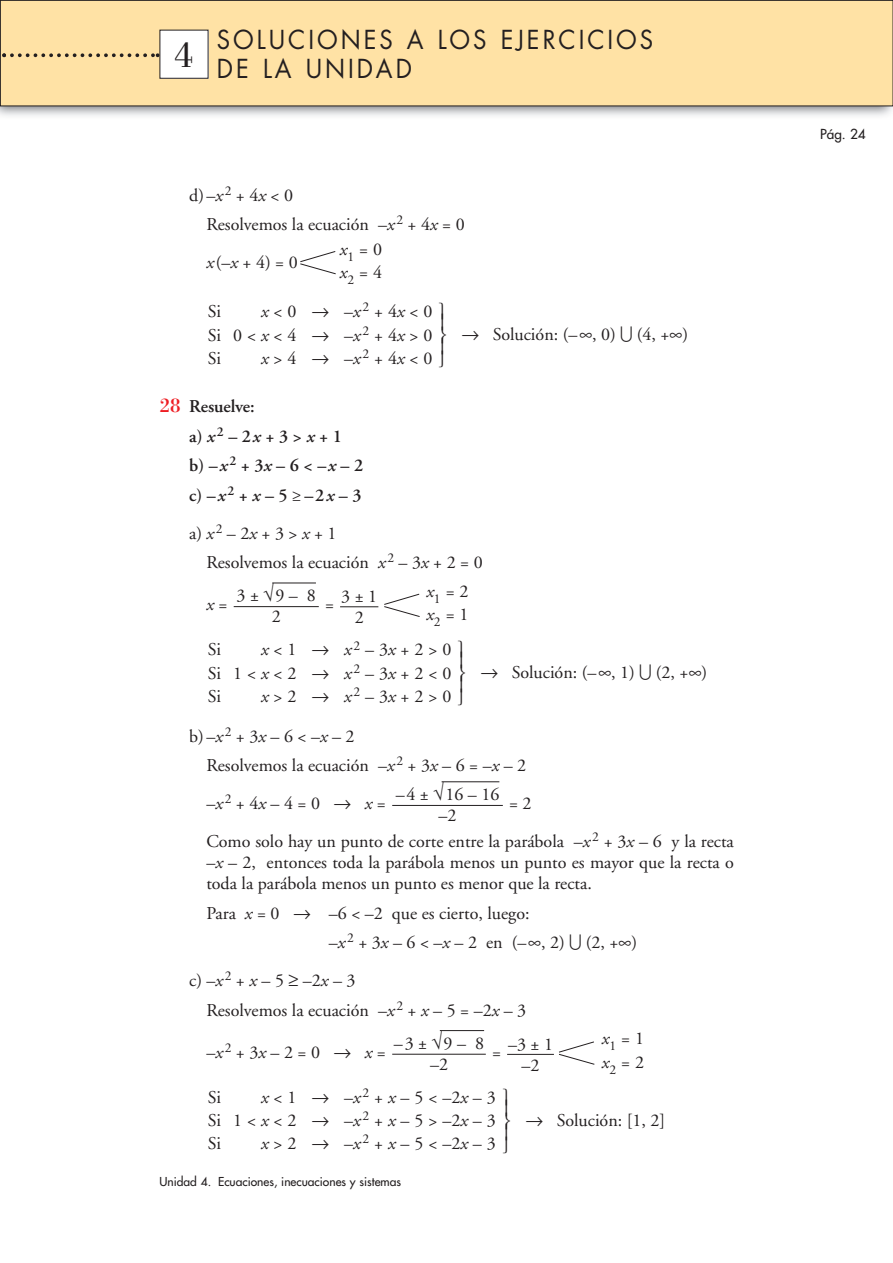
<style>
.page{position:relative;width:893px;height:1263px;background:#fff}
.page>*{position:absolute;margin:0;border:0;box-sizing:border-box;transform-origin:0 0}
.t1{font:37.5px "Bodoni";color:#231f20}
.t2{font:25.5px/28.5px "Futura";letter-spacing:.125em;color:#231f20;scale:.94 1}
.t3{font:18px/23.1px "Adobe Garamond";color:#231f20}
.t4{font:600 18px/29.5px "Adobe Garamond";letter-spacing:-.005em;color:#231f20}
.t5{font:italic 18px "Adobe Garamond";color:#231f20}
.t6{font:13.5px "Futura";color:#231f20}
.t7{font:12px "Futura";color:#231f20}
.s1{font-style:italic}
.s2{font-family:"MT Extra"}
.s3{font-family:"Bodoni";font-weight:400;font-size:21px;color:#ee1d23}
.s4{font-style:normal}
</style>
<div class="page">
<hr style="left:272px;top:583px;width:44px;height:1px;background:#231f20">
<hr style="left:234px;top:606px;width:85px;height:1px;background:#231f20">
<img style="left:0;top:106px;width:892px;height:10px">
<div style="left:0;top:0;width:892px;height:106px;background:#ffe2a5"></div>
<div style="left:0;top:0;width:892px;height:106px;border:1px solid #231f20"></div>
<svg style="left:2px;top:53px;width:157px;height:4px"></svg>
<div style="left:160px;top:30px;width:48px;height:48px;background:#fff"></div>
<svg style="left:299px;top:251px;width:296px;height:814px"></svg>
<svg style="left:458px;top:641px;width:7px;height:65px"></svg>
<svg style="left:439px;top:303px;width:7px;height:65px"></svg>
<h1 class="t1" style="left:175px;top:41px;width:20px">4</h1>
<h1 class="t1" style="left:175px;top:41px;width:20px">1</h1>
<h2 class="t2" style="left:217px;top:28px;width:465px">SOLUCIONES A LOS EJERCICIOS<br>DE LA UNIDAD</h2>
<p class="t3" style="left:206px;top:182px;width:260px;line-height:29.5px;text-indent:-17px">d)–<span class="s1">x</span><sup>2</sup> + 4<span class="s1">x</span> &lt; 0<br>Resolvemos la ecuación –<span class="s1">x</span> <sup>2</sup> + 4<span class="s1">x</span> = 0</p>
<p class="t3" style="left:206px;top:253px;width:93px"><span class="s1">x</span>(–<span class="s1">x</span> + 4) = 0</p>
<p class="t3" style="left:340px;top:239px;width:44px"><span class="s1">x</span><sub>1</sub> = 0 <span class="s1">x</span><sub>2</sub> = 4</p>
<p class="t3" style="left:208px;top:302px;width:226px;text-align:justify;text-indent:53px"><span class="s1">x</span>&lt; 0 → –<span class="s1">x</span><sup>2</sup>+ 4<span class="s1">x</span>&lt; 0<br>Si 0 &lt; <span class="s1">x</span>&lt; 4 → –<span class="s1">x</span><sup>2</sup>+ 4<span class="s1">x</span>&gt; 0<br>Si</p>
<p class="t3" style="left:208px;top:302px;width:15px">Si</p>
<p class="t3" style="left:261px;top:348px;width:173px"><span class="s1">x</span>&gt; 4 → –<span class="s1">x</span><sup>2</sup>+ 4<span class="s1">x</span>&lt; 0</p>
<p class="t3" style="left:461px;top:325px;width:228px">→ Solución: (–∞, 0) <span class="s2">U</span> (4, +∞)</p>
<p class="t4" style="left:189px;top:393px;width:175px;text-indent:-30px"><span class="s3">28</span> Resuelve:<br>a) <span class="s1">x</span><sup>2</sup> – 2<span class="s1">x</span>+ 3 &gt; <span class="s1">x</span>+ 1<br>b) –<span class="s1">x</span><sup>2</sup> + 3<span class="s1">x</span> – 6 &lt; –<span class="s1">x</span> – 2 c) –<span class="s1">x</span><sup>2</sup> + <span class="s1">x</span> – 5 ≥ –2<span class="s1">x</span> – 3</p>
<p class="t3" style="left:206px;top:520px;width:278px;line-height:29.5px;text-indent:-17px">a)<span class="s1">x</span><sup>2</sup>– 2<span class="s1">x</span>+ 3 &gt; <span class="s1">x</span>+1<br>Resolvemos la ecuación <span class="s1">x</span> <sup>2</sup> – 3<span class="s1">x</span> + 2 = 0</p>
<p class="t5" style="left:206px;top:598px;width:23px">x<span class="s4">=</span></p>
<p class="t3" style="left:325px;top:595px;width:10px">=</p>
<p class="t3" style="left:236px;top:587px;width:81px;line-height:21px;text-align:center">3 ±√9 – 8<br>2</p>
<p class="t3" style="left:426px;top:581px;width:44px"><span class="s1">x</span><sub>1</sub> = 2 <span class="s1">x</span><sub>2</sub> = 1</p>
<p class="t3" style="left:341px;top:588px;width:37px;line-height:21px;text-align:center">3 ±1<br>2</p>
<p class="t3" style="left:208px;top:640px;width:245px;text-align:justify;text-indent:53px"><span class="s1">x</span>&lt; 1 → <span class="s1">x</span><sup>2</sup>– 3<span class="s1">x</span>+ 2 &gt; 0<br>Si 1 &lt; <span class="s1">x</span>&lt; 2 → <span class="s1">x</span><sup>2</sup>– 3<span class="s1">x</span>+ 2 &lt; 0<br>Si</p>
<p class="t3" style="left:208px;top:640px;width:15px">Si</p>
<p class="t3" style="left:261px;top:686px;width:192px"><span class="s1">x</span>&gt; 2 → <span class="s1">x</span><sup>2</sup>– 3<span class="s1">x</span>+ 2 &gt; 0</p>
<p class="t3" style="left:480px;top:663px;width:228px">→ Solución: (–∞, 1) <span class="s2">U</span> (2, +∞)</p>
<p class="t3" style="left:206px;top:723px;width:321px;line-height:29.5px;text-indent:-17px">b)–<span class="s1">x</span><sup>2</sup> + 3<span class="s1">x</span> – 6 &lt; –<span class="s1">x</span> – 2<br>Resolvemos la ecuación –<span class="s1">x</span> <sup>2</sup> + 3<span class="s1">x</span> – 6 = –<span class="s1">x</span> – 2</p>
<p class="t3" style="left:206px;top:794px;width:181px">–<span class="s1">x</span><sup>2</sup>+ 4<span class="s1">x</span>– 4 = 0 → <span class="s1">x</span>=</p>
<p class="t3" style="left:395px;top:785px;width:105px;line-height:21px;text-align:center">–4 ± √16 – 16 –2</p>
<p class="t3" style="left:206px;top:786px;width:529px;line-height:38px;text-indent:303px">= 2<br>Como solo hay un punto de corte entre la parábola –<span class="s1">x</span> <sup>2</sup> + 3<span class="s1">x</span> – 6 y la recta</p>
<p class="t3" style="left:206px;top:854px;width:529px;line-height:21px">–<span class="s1">x</span> – 2, entonces toda la parábola menos un punto es mayor que la recta o toda la parábola menos un punto es menor que la recta.</p>
<p class="t3" style="left:329px;top:900px;width:310px;line-height:29.5px;text-indent:-122px">Para <span class="s1">x</span> = 0 → –6 &lt; –2 que es cierto, luego:<br>–<span class="s1">x</span> <sup>2</sup> + 3<span class="s1">x</span> – 6 &lt; –<span class="s1">x</span> – 2 en (–∞, 2) <span class="s2">U</span> (2, +∞)</p>
<p class="t3" style="left:206px;top:967px;width:321px;line-height:29.5px;text-indent:-17px">c)–<span class="s1">x</span><sup>2</sup> + <span class="s1">x</span>– 5 ≥–2<span class="s1">x</span>– 3<br>Resolvemos la ecuación –<span class="s1">x</span> <sup>2</sup> + <span class="s1">x</span> – 5 = –2<span class="s1">x</span> – 3</p>
<p class="t3" style="left:206px;top:1042px;width:181px">–<span class="s1">x</span><sup>2</sup>+ 3<span class="s1">x</span>– 2 = 0 → <span class="s1">x</span>=</p>
<p class="t3" style="left:492px;top:1042px;width:10px">=</p>
<p class="t3" style="left:394px;top:1034px;width:92px;line-height:21px;text-align:center">–3 ±√9 – 8 –2</p>
<p class="t3" style="left:602px;top:1029px;width:44px"><span class="s1">x</span><sub>1</sub> = 1 <span class="s1">x</span><sub>2</sub> = 2</p>
<p class="t3" style="left:508px;top:1035px;width:46px;line-height:21px;text-align:center">–3 ± 1 –2</p>
<p class="t3" style="left:208px;top:1087px;width:289px;text-align:justify;text-indent:53px"><span class="s1">x</span>&lt; 1 → –<span class="s1">x</span><sup>2</sup>+ <span class="s1">x</span>– 5 &lt; –2<span class="s1">x</span>– 3<br>Si 1 &lt; <span class="s1">x</span>&lt; 2 → –<span class="s1">x</span><sup>2</sup>+ <span class="s1">x</span>– 5 &gt; –2<span class="s1">x</span>– 3<br>Si</p>
<p class="t3" style="left:208px;top:1087px;width:15px">Si</p>
<p class="t3" style="left:261px;top:1134px;width:236px"><span class="s1">x</span>&gt; 2 → –<span class="s1">x</span><sup>2</sup>+ <span class="s1">x</span>– 5 &lt; –2<span class="s1">x</span>– 3</p>
<p class="t7" style="left:159px;top:1176px;width:243px">Unidad 4. Ecuaciones, inecuaciones y sistemas</p>
<p class="t3" style="left:525px;top:1110px;width:141px">→ Solución: [1, 2]</p>
<p class="t6" style="left:820px;top:128px;width:47px">Pág. 24</p>
</div>
